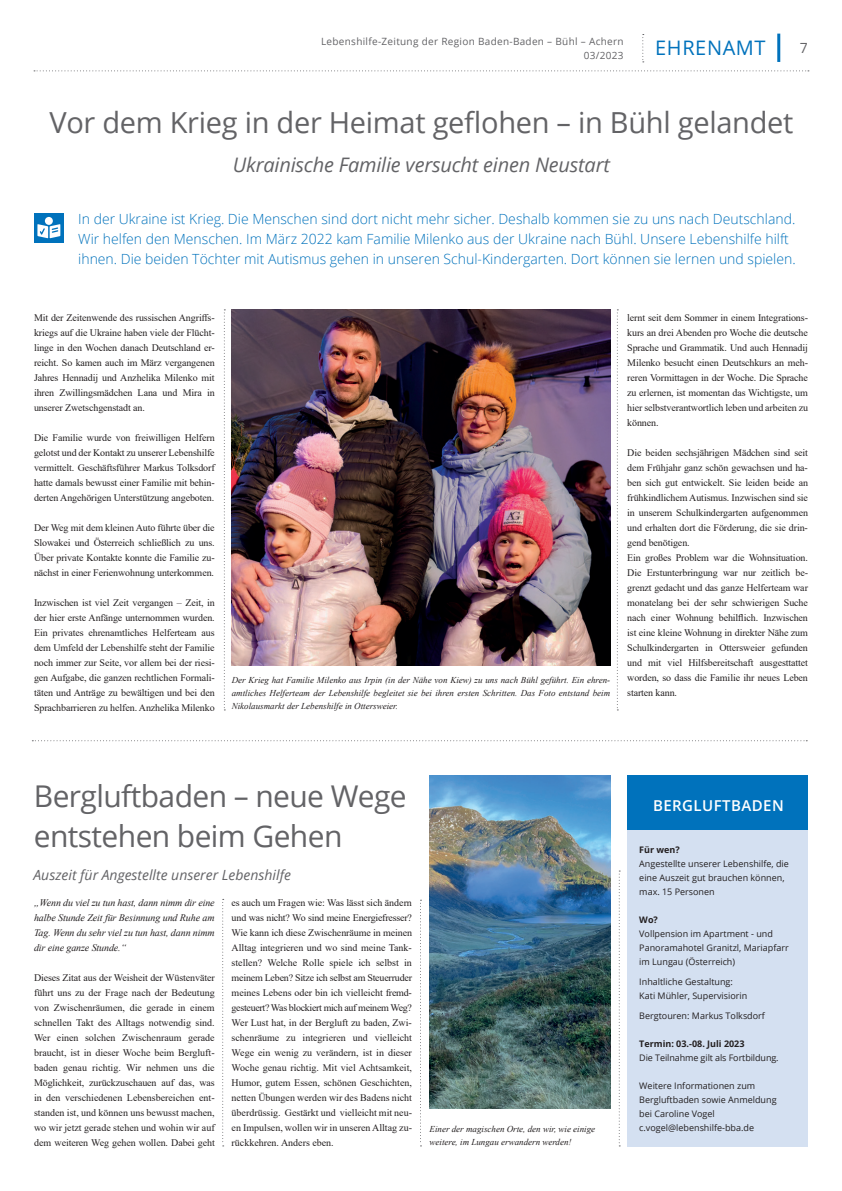
<style>
.page{position:relative;width:842px;height:1191px;background:#fff}
.page>*{position:absolute;margin:0;border:0;box-sizing:border-box;transform-origin:0 0}
.t1{font:30px/40px "Open Sans";letter-spacing:-.02em;color:#636366}
.t2{font:29px "Open Sans";letter-spacing:-.01em;color:#636366}
.t3{font:italic 20px "Open Sans";letter-spacing:-.01em;color:#636366}
.t4{font:20px "Open Sans";letter-spacing:.03em;color:#0072bc}
.t5{font:600 15px "Open Sans";letter-spacing:.03em;color:#fff}
.t6{font:300 14px/20px "Open Sans";color:#0072bc}
.t7{font:italic 14px "Open Sans";color:#636366}
.t8{font:14px "Open Sans";color:#636366}
.t9{font:10px/15px "Times New Roman";letter-spacing:-.01em;color:#231f20;text-align:justify}
.t10{font:italic 10px/15px "Times New Roman";letter-spacing:-.01em;color:#231f20;text-align:justify}
.t11{font:10px/14px "Open Sans";letter-spacing:.03em;color:#636366;text-align:right}
.t12{font:9px/14px "Open Sans";color:#231f20}
.t13{font:italic 9px/13px "Times New Roman";color:#231f20}
.t14{font:700 9px "Open Sans";color:#231f20}
</style>
<div class="page">
<div style="left:627px;top:828px;width:181px;height:318px;background:#d4e0f1"></div>
<div style="left:627px;top:775px;width:181px;height:54px;background:#0072bc"></div>
<img style="left:429px;top:775px;width:181px;height:333px">
<img style="left:232px;top:309px;width:378px;height:356px">
<svg style="left:34px;top:70px;width:775px;height:1px"></svg>
<hr style="left:777px;top:34px;width:3px;height:28px;background:#0072bc">
<svg style="left:642px;top:34px;width:2px;height:28px"></svg>
<svg style="left:420px;top:899px;width:1px;height:247px"></svg>
<svg style="left:222px;top:899px;width:2px;height:247px"></svg>
<svg style="left:619px;top:870px;width:1px;height:276px"></svg>
<svg style="left:224px;top:309px;width:1px;height:401px"></svg>
<svg style="left:617px;top:309px;width:1px;height:401px"></svg>
<svg style="left:32px;top:740px;width:775px;height:1px"></svg>
<div style="left:34px;top:213px;width:30px;height:30px;background:#0072bc"></div>
<div style="left:45px;top:217px;width:8px;height:8px;background:#fff;border-radius:50%"></div>
<svg style="left:37px;top:224px;width:23px;height:14px"></svg>
<p class="t11" style="left:321px;top:34px;width:304px">Lebenshilfe-Zeitung der Region Baden-Baden – Bühl – Achern<br>03/2023</p>
<h3 class="t4" style="left:655px;top:34px;width:112px">EHRENAMT</h3>
<h3 class="t8" style="left:800px;top:38px;width:10px">7</h3>
<h2 class="t2" style="left:49px;top:103px;width:745px">Vor dem Krieg in der Heimat geflohen – in Bühl gelandet</h2>
<h3 class="t3" style="left:233px;top:151px;width:379px">Ukrainische Familie versucht einen Neustart</h3>
<p class="t6" style="left:78px;top:209px;width:719px">In der Ukraine ist Krieg. Die Menschen sind dort nicht mehr sicher. Deshalb kommen sie zu uns nach Deutschland.<br>Wir helfen den Menschen. Im März 2022 kam Familie Milenko aus der Ukraine nach Bühl. Unsere Lebenshilfe hilft ihnen. Die beiden Töchter mit Autismus gehen in unseren Schul-Kindergarten. Dort können sie lernen und spielen.</p>
<p class="t9" style="left:34px;top:310px;width:182px">Mit der Zeitenwende des russischen Angriffs&shy;kriegs auf die Ukraine haben viele der Flücht&shy;linge in den Wochen danach Deutschland er&shy;reicht. So kamen auch im März vergangenen Jahres Hennadij und Anzhelika Milenko mit ihren Zwillingsmädchen Lana und Mira in unserer Zwetschgenstadt an.</p>
<p class="t9" style="left:34px;top:430px;width:182px">Die Familie wurde von freiwilligen Helfern gelotst und der Kontakt zu unserer Lebenshilfe vermittelt. Geschäftsführer Markus Tolksdorf hatte damals bewusst einer Familie mit behin&shy;derten Angehörigen Unterstützung angeboten.</p>
<p class="t9" style="left:34px;top:520px;width:182px">Der Weg mit dem kleinen Auto führte über die Slowakei und Österreich schließlich zu uns.<br>Über private Kontakte konnte die Familie zu&shy;nächst in einer Ferienwohnung unterkommen.</p>
<p class="t9" style="left:34px;top:595px;width:182px">Inzwischen ist viel Zeit vergangen – Zeit, in der hier erste Anfänge unternommen wurden.<br>Ein privates ehrenamtliches Helferteam aus dem Umfeld der Lebenshilfe steht der Familie noch immer zur Seite, vor allem bei der riesi&shy;gen Aufgabe, die ganzen rechtlichen Formali&shy;täten und Anträge zu bewältigen und bei den Sprachbarrieren zu helfen. Anzhelika Milenko</p>
<p class="t13" style="left:232px;top:673px;width:380px;text-align:justify">Der Krieg hat Familie Milenko aus Irpin (in der Nähe von Kiew) zu uns nach Bühl geführt. Ein ehren&shy;amtliches Helferteam der Lebenshilfe begleitet sie bei ihren ersten Schritten. Das Foto entstand beim Nikolausmarkt der Lebenshilfe in Ottersweier.</p>
<p class="t9" style="left:627px;top:310px;width:182px">lernt seit dem Sommer in einem Integrations&shy;kurs an drei Abenden pro Woche die deutsche Sprache und Grammatik. Und auch Hennadij Milenko besucht einen Deutschkurs an meh&shy;reren Vormittagen in der Woche. Die Sprache zu erlernen, ist momentan das Wichtigste, um hier selbstverantwortlich leben und arbeiten zu können.</p>
<p class="t9" style="left:627px;top:445px;width:182px;text-align:left">Die beiden sechsjährigen Mädchen sind seit dem Frühjahr ganz schön gewachsen und ha&shy;ben sich gut entwickelt. Sie leiden beide an frühkindlichem Autismus. Inzwischen sind sie in unserem Schulkindergarten aufgenommen und erhalten dort die Förderung, die sie drin&shy;gend benötigen.<br>Ein großes Problem war die Wohnsituation.<br>Die Erstunterbringung war nur zeitlich be&shy;grenzt gedacht und das ganze Helferteam war monatelang bei der sehr schwierigen Suche nach einer Wohnung behilflich. Inzwischen ist eine kleine Wohnung in direkter Nähe zum Schulkindergarten in Ottersweier gefunden und mit viel Hilfsbereitschaft ausgesttattet worden, so dass die Familie ihr neues Leben starten kann.</p>
<h1 class="t1" style="left:34px;top:775px;width:374px">Bergluftbaden – neue Wege entstehen beim Gehen</h1>
<h3 class="t7" style="left:34px;top:865px;width:259px">Auszeit für Angestellte unserer Lebenshilfe</h3>
<p class="t10" style="left:34px;top:895px;width:182px">„Wenn du viel zu tun hast, dann nimm dir eine halbe Stunde Zeit für Besinnung und Ruhe am Tag. Wenn du sehr viel zu tun hast, dann nimm dir eine ganze Stunde.“</p>
<p class="t9" style="left:34px;top:970px;width:182px">Dieses Zitat aus der Weisheit der Wüstenväter führt uns zu der Frage nach der Bedeutung von Zwischenräumen, die gerade in einem schnellen Takt des Alltags notwendig sind.<br>Wer einen solchen Zwischenraum gerade braucht, ist in dieser Woche beim Bergluft&shy;baden genau richtig. Wir nehmen uns die Möglichkeit, zurückzuschauen auf das, was in den verschiedenen Lebensbereichen ent&shy;standen ist, und können uns bewusst machen, wo wir jetzt gerade stehen und wohin wir auf dem weiteren Weg gehen wollen. Dabei geht</p>
<p class="t9" style="left:232px;top:895px;width:182px">es auch um Fragen wie: Was lässt sich ändern und was nicht? Wo sind meine Energiefresser?<br>Wie kann ich diese Zwischenräume in meinen Alltag integrieren und wo sind meine Tank&shy;stellen? Welche Rolle spiele ich selbst in meinem Leben? Sitze ich selbst am Steuerruder meines Lebens oder bin ich vielleicht fremd&shy;gesteuert? Was blockiert mich auf meinem Weg?<br>Wer Lust hat, in der Bergluft zu baden, Zwi&shy;schenräume zu integrieren und vielleicht Wege ein wenig zu verändern, ist in dieser Woche genau richtig. Mit viel Achtsamkeit, Humor, gutem Essen, schönen Geschichten, netten Übungen werden wir des Badens nicht überdrüssig. Gestärkt und vielleicht mit neu&shy;en Impulsen, wollen wir in unseren Alltag zu&shy;rückkehren. Anders eben.</p>
<p class="t13" style="left:429px;top:1121px;width:167px">Einer der magischen Orte, den wir, wie einige weitere, im Lungau erwandern werden!</p>
<h3 class="t5" style="left:653px;top:795px;width:132px">BERGLUFTBADEN</h3>
<p class="t14" style="left:639px;top:843px;width:42px">Für wen?</p>
<p class="t12" style="left:639px;top:856px;width:151px">Angestellte unserer Lebenshilfe, die eine Auszeit gut brauchen können, max. 15 Personen</p>
<p class="t14" style="left:639px;top:913px;width:20px">Wo?</p>
<p class="t12" style="left:639px;top:926px;width:151px">Vollpension im Apartment - und<br>Panoramahotel Granitzl, Mariapfarr im Lungau (Österreich)</p>
<p class="t12" style="left:639px;top:974px;width:110px">Inhaltliche Gestaltung:<br>Kati Mühler, Supervisiorin</p>
<p class="t12" style="left:639px;top:1008px;width:127px">Bergtouren: Markus Tolksdorf</p>
<p class="t14" style="left:639px;top:1037px;width:107px">Termin: 03.-08. Juli 2023</p>
<p class="t12" style="left:639px;top:1050px;width:141px">Die Teilnahme gilt als Fortbildung.</p>
<p class="t12" style="left:639px;top:1078px;width:139px">Weitere Informationen zum<br>Bergluftbaden sowie Anmeldung bei Caroline Vogel c.vogel@lebenshilfe-bba.de</p>
</div>
